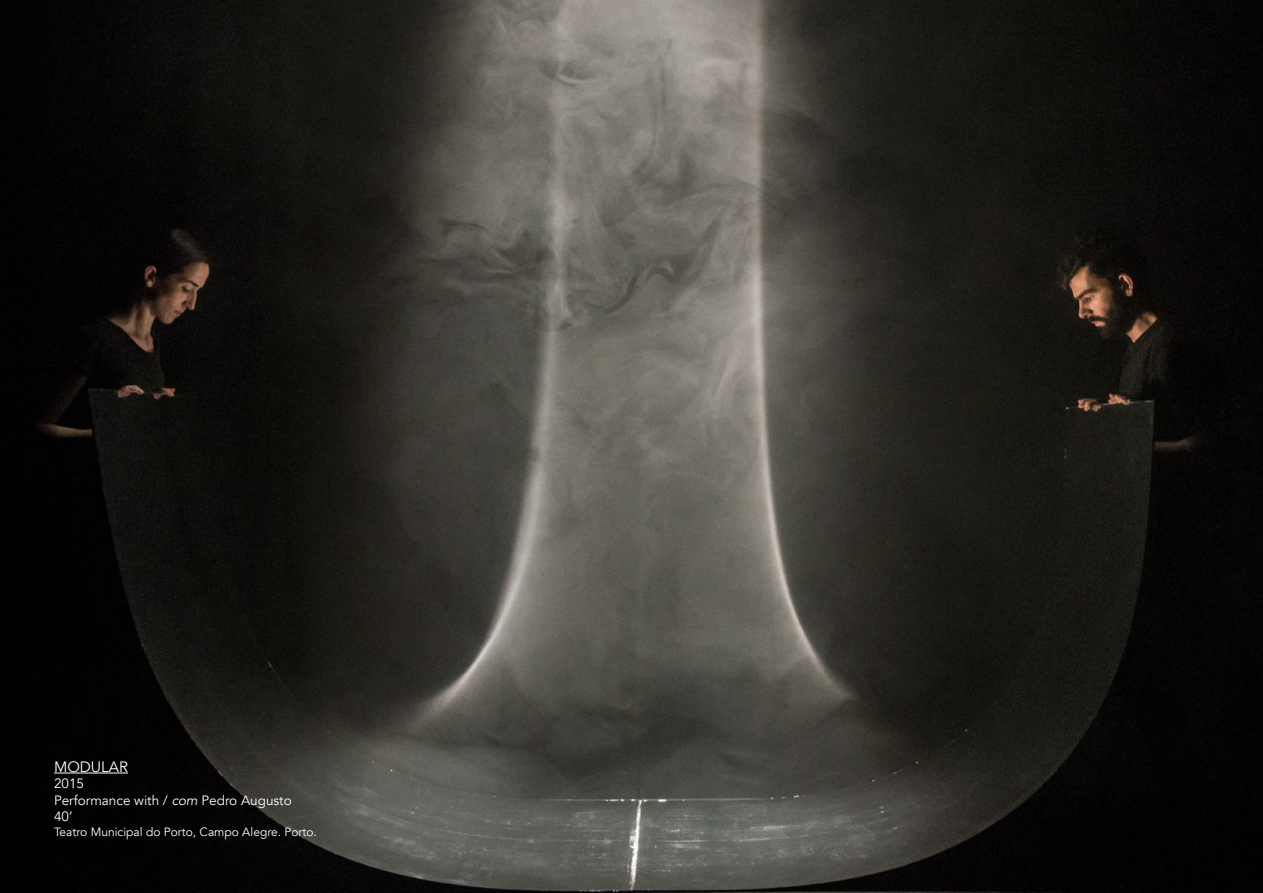
<style>
.page{position:relative;width:1263px;height:893px;background:#fff}
.page>*{position:absolute;margin:0;border:0;box-sizing:border-box;transform-origin:0 0}
.t1{font:15px "Avenir";color:#fff}
.t2{font:13.5px/16.5px "Avenir";color:#fff}
.t3{font:12px "Avenir";color:#fff}
.s1{font-style:italic}
</style>
<div class="page">
<img style="left:0;top:0;width:1263px;height:893px">
<hr style="left:54px;top:773px;width:74px;height:1px;background:#fff">
<p class="t1" style="left:54px;top:757px;width:75px">MODULAR</p>
<p class="t2" style="left:54px;top:776px;width:239px">2015<br>Performance with / <span class="s1">com</span> Pedro Augusto<br>40’</p>
<p class="t3" style="left:54px;top:824px;width:264px">Teatro Municipal do Porto, Campo Alegre. Porto.</p>
</div>
